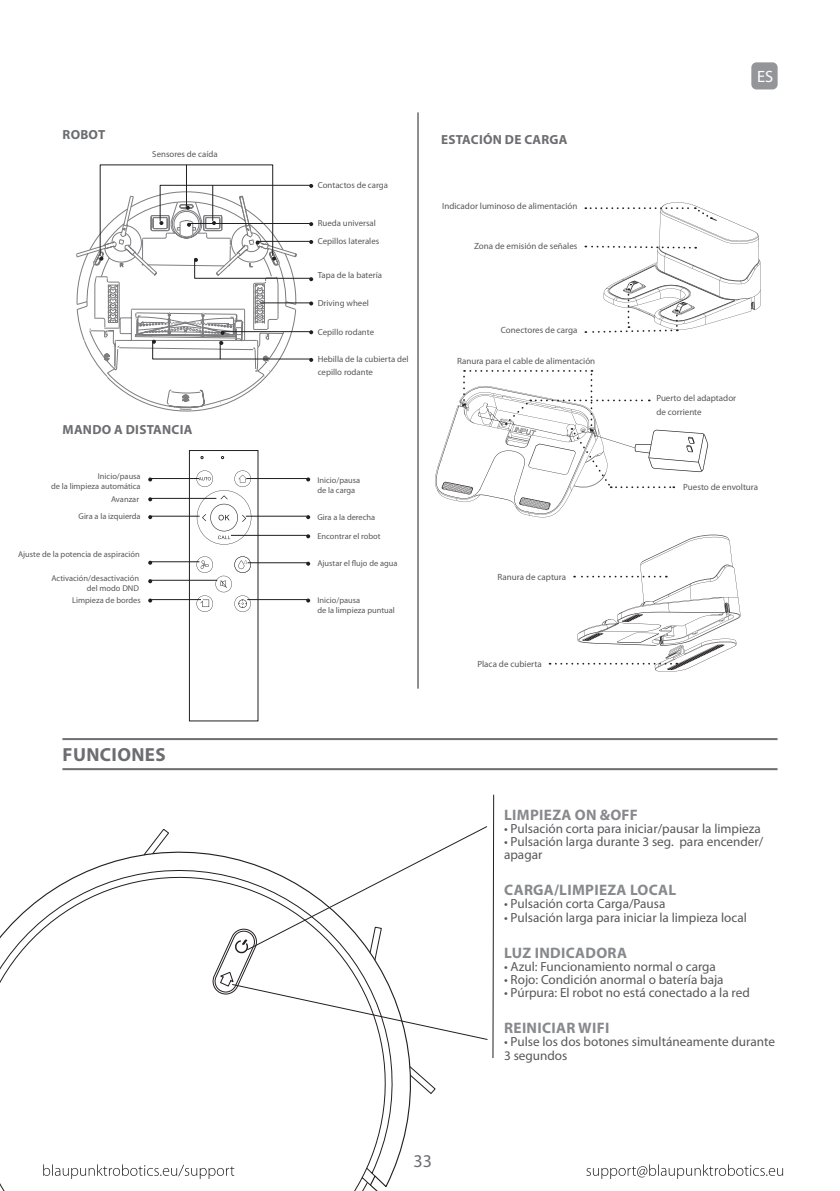
<style>
.page{position:relative;width:840px;height:1191px;background:#fff}
.page>*{position:absolute;margin:0;border:0;box-sizing:border-box;transform-origin:0 0}
.t1{font:700 19px "Myriad Pro";letter-spacing:.02em;color:#6c6d70}
.t2{font:18px "Myriad Pro";color:#6c6d70}
.t3{font:16.4px "Myriad Pro";color:#fff}
.Bullet{font:700 15.2px "Myriad Pro";letter-spacing:.02em;color:#87898c}
.Bullet-2{font:13.2px/13.2px "Myriad Pro";color:#57585a}
.t4{font:700 13.2px "Myriad Pro";letter-spacing:.02em;color:#6c6d70}
.Image_caption_Right{font:9px "Myriad Pro";color:#57585a}
.Image_captio_Left{font:9px "Myriad Pro";color:#57585a}
.Image_Caption_Center{font:9px "Myriad Pro";color:#57585a}
.Image_captio_Left-2{font:8.8px "Myriad Pro";color:#57585a}
.Image_Caption_Center-2{font:8.8px "Myriad Pro";color:#57585a}
.Image_caption_Right-2{font:8.4px "Myriad Pro";color:#57585a}
.Image_captio_Left-3{font:8.4px "Myriad Pro";color:#57585a}
</style>
<div class="page">
<svg style="left:586px;top:1164px;width:196px;height:15px"></svg>
<hr style="left:62px;top:768px;width:715px;height:2px;background:#6c6d70">
<hr style="left:62px;top:738px;width:715px;height:2px;background:#6c6d70">
<hr style="left:186px;top:165px;width:1px;height:41px;background:#231f20">
<svg style="left:76px;top:184px;width:237px;height:228px"></svg>
<hr style="left:247px;top:599px;width:60px;height:1px;background:#231f20">
<svg style="left:306px;top:598px;width:4px;height:4px"></svg>
<hr style="left:246px;top:478px;width:61px;height:1px;background:#231f20">
<svg style="left:306px;top:477px;width:4px;height:4px"></svg>
<hr style="left:246px;top:516px;width:61px;height:1px;background:#231f20">
<svg style="left:306px;top:515px;width:4px;height:4px"></svg>
<hr style="left:149px;top:478px;width:50px;height:1px;background:#231f20">
<svg style="left:148px;top:477px;width:4px;height:4px"></svg>
<hr style="left:149px;top:599px;width:52px;height:1px;background:#231f20">
<svg style="left:148px;top:598px;width:4px;height:4px"></svg>
<hr style="left:149px;top:516px;width:50px;height:1px;background:#231f20">
<svg style="left:148px;top:515px;width:4px;height:4px"></svg>
<hr style="left:149px;top:498px;width:67px;height:1px;background:#231f20">
<svg style="left:148px;top:497px;width:4px;height:4px"></svg>
<hr style="left:231px;top:535px;width:76px;height:1px;background:#231f20">
<svg style="left:306px;top:534px;width:4px;height:4px"></svg>
<hr style="left:247px;top:562px;width:60px;height:1px;background:#231f20">
<svg style="left:306px;top:562px;width:4px;height:4px"></svg>
<hr style="left:149px;top:580px;width:68px;height:1px;background:#231f20">
<svg style="left:148px;top:579px;width:4px;height:4px"></svg>
<hr style="left:149px;top:561px;width:50px;height:1px;background:#231f20">
<svg style="left:148px;top:561px;width:4px;height:4px"></svg>
<svg style="left:0;top:864px;width:404px;height:327px"></svg>
<svg style="left:231px;top:826px;width:256px;height:214px"></svg>
<svg style="left:235px;top:939px;width:13px;height:14px"></svg>
<svg style="left:218px;top:971px;width:16px;height:16px"></svg>
<svg style="left:492px;top:794px;width:2px;height:264px"></svg>
<hr style="left:417px;top:112px;width:1px;height:576px;background:#231f20">
<div style="left:751px;top:62px;width:26px;height:27px;background:#939598;border-radius:5px"></div>
<div style="left:189px;top:450px;width:69px;height:271px;border:1px solid #231f20"></div>
<svg style="left:196px;top:470px;width:55px;height:74px"></svg>
<svg style="left:196px;top:556px;width:55px;height:56px"></svg>
<svg style="left:585px;top:202px;width:175px;height:131px"></svg>
<svg style="left:435px;top:370px;width:272px;height:147px"></svg>
<svg style="left:549px;top:534px;width:191px;height:138px"></svg>
<p class="t4" style="left:63px;top:127px;width:44px">ROBOT</p>
<p class="Image_Caption_Center-2" style="left:152px;top:148px;width:67px">Sensores de caída</p>
<p class="t4" style="left:63px;top:422px;width:131px">MANDO A DISTANCIA</p>
<p class="Image_caption_Right-2" style="left:98px;top:471px;width:44px">Inicio/pausa</p>
<p class="Image_caption_Right-2" style="left:51px;top:481px;width:91px">de la limpieza automática</p>
<p class="Image_caption_Right-2" style="left:111px;top:494px;width:30px">Avanzar</p>
<p class="Image_caption_Right-2" style="left:78px;top:510px;width:64px">Gira a la izquierda</p>
<p class="Image_caption_Right-2" style="left:18px;top:549px;width:123px">Ajuste de la potencia de aspiración</p>
<p class="Image_caption_Right-2" style="left:51px;top:573px;width:89px">Activación/desactivación</p>
<p class="Image_caption_Right-2" style="left:87px;top:583px;width:54px">del modo DND</p>
<p class="Image_caption_Right-2" style="left:72px;top:595px;width:70px">Limpieza de bordes</p>
<p class="t1" style="left:63px;top:744px;width:104px">FUNCIONES</p>
<p class="Image_captio_Left-2" style="left:317px;top:179px;width:72px">Contactos de carga</p>
<p class="Image_captio_Left-2" style="left:317px;top:217px;width:60px">Rueda universal</p>
<p class="Image_captio_Left-2" style="left:317px;top:236px;width:63px">Cepillos laterales</p>
<p class="Image_captio_Left-2" style="left:317px;top:269px;width:66px">Tapa de la batería</p>
<p class="Image_captio_Left-2" style="left:317px;top:297px;width:53px">Driving wheel</p>
<p class="Image_captio_Left-2" style="left:317px;top:327px;width:58px">Cepillo rodante</p>
<p class="Image_captio_Left-2" style="left:317px;top:353px;width:92px">Hebilla de la cubierta del</p>
<p class="Image_captio_Left-2" style="left:317px;top:367px;width:57px">cepillo rodante</p>
<p class="t4" style="left:441px;top:132px;width:128px">ESTACIÓN DE CARGA</p>
<p class="Image_caption_Right" style="left:442px;top:200px;width:137px">Indicador luminoso de alimentación</p>
<p class="Image_caption_Right" style="left:474px;top:240px;width:105px">Zona de emisión de señales</p>
<p class="Image_caption_Right" style="left:500px;top:324px;width:78px">Conectores de carga</p>
<p class="Image_Caption_Center" style="left:457px;top:356px;width:139px">Ranura para el cable de alimentación</p>
<p class="Image_captio_Left-3" style="left:317px;top:475px;width:44px">Inicio/pausa</p>
<p class="Image_captio_Left-3" style="left:317px;top:485px;width:39px">de la carga</p>
<p class="Image_captio_Left-3" style="left:317px;top:512px;width:59px">Gira a la derecha</p>
<p class="Image_captio_Left-3" style="left:317px;top:531px;width:65px">Encontrar el robot</p>
<p class="Image_captio_Left-3" style="left:317px;top:558px;width:82px">Ajustar el flujo de agua</p>
<p class="Image_captio_Left-3" style="left:317px;top:595px;width:44px">Inicio/pausa</p>
<p class="Image_captio_Left-3" style="left:317px;top:605px;width:79px">de la limpieza puntual</p>
<p class="Image_caption_Right" style="left:497px;top:571px;width:70px">Ranura de captura</p>
<p class="Image_caption_Right" style="left:477px;top:658px;width:66px">Placa de cubierta</p>
<p class="t3" style="left:756px;top:66px;width:18px">ES</p>
<p class="Image_captio_Left" style="left:656px;top:393px;width:81px">Puerto del adaptador</p>
<p class="Image_captio_Left" style="left:656px;top:406px;width:47px">de corriente</p>
<p class="Image_captio_Left" style="left:683px;top:481px;width:76px">Puesto de envoltura</p>
<h2 class="t2" style="left:413px;top:1149px;width:20px">33</h2>
<p class="Bullet" style="left:504px;top:806px;width:135px">LIMPIEZA ON &amp;OFF</p>
<p class="Bullet-2" style="left:504px;top:821px;width:258px">• Pulsación corta para iniciar/pausar la limpieza</p>
<p class="Bullet-2" style="left:504px;top:834px;width:261px">• Pulsación larga durante 3 seg. para encender/ apagar</p>
<p class="Bullet" style="left:504px;top:881px;width:173px">CARGA/LIMPIEZA LOCAL</p>
<p class="Bullet-2" style="left:504px;top:897px;width:163px">• Pulsación corta Carga/Pausa</p>
<p class="Bullet-2" style="left:504px;top:910px;width:244px">• Pulsación larga para iniciar la limpieza local</p>
<p class="Bullet" style="left:504px;top:944px;width:124px">LUZ INDICADORA</p>
<p class="Bullet-2" style="left:504px;top:959px;width:213px">• Azul: Funcionamiento normal o carga</p>
<p class="Bullet-2" style="left:504px;top:972px;width:221px">• Rojo: Condición anormal o batería baja</p>
<p class="Bullet-2" style="left:504px;top:986px;width:247px">• Púrpura: El robot no está conectado a la red</p>
<p class="Bullet" style="left:504px;top:1019px;width:106px">REINICIAR WIFI</p>
<p class="Bullet-2" style="left:504px;top:1035px;width:272px">• Pulse los dos botones simultáneamente durante<br>3 segundos</p>
</div>
